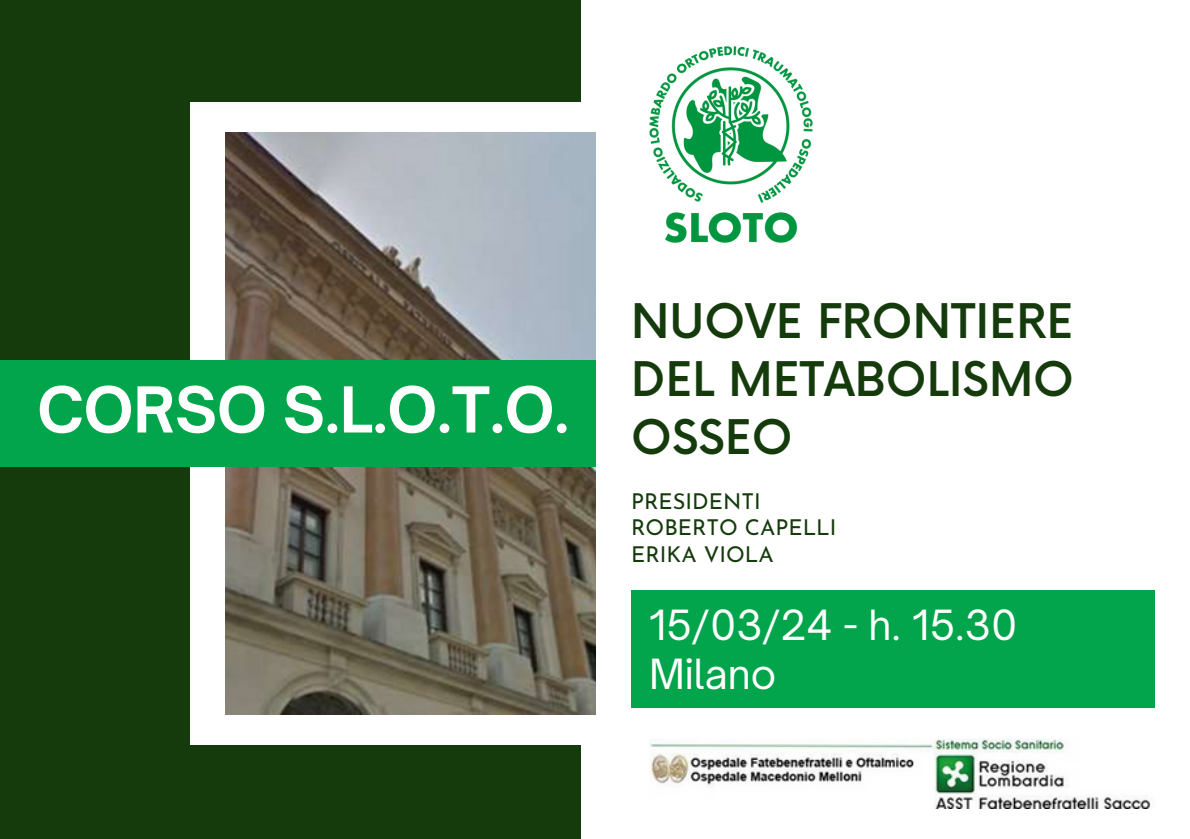
<style>
.page{position:relative;width:1190px;height:839px;background:#fff}
.page>*{position:absolute;margin:0;border:0;box-sizing:border-box;transform-origin:0 0}
.t1{font:700 60.4px "Open Sauce One";color:#fff}
.t2{font:500 46.4px/58px "Now";color:#153b0d;text-align:justify}
.t3{font:39.8px "Open Sauce One";color:#fffefd}
.t4{font:21.8px "Josefin Sans";color:#153b0d}
</style>
<div class="page">
<div style="left:0;top:0;width:580px;height:838px;background:#153b0d"></div>
<div style="left:190px;top:102px;width:440px;height:643px;background:#fff"></div>
<div style="left:631px;top:590px;width:524px;height:118px;background:#02a54b"></div>
<img style="left:649px;top:46px;width:164px;height:197px">
<img style="left:225px;top:132px;width:371px;height:582px">
<div style="left:0;top:360px;width:595px;height:107px;background:#02a54b"></div>
<img style="left:649px;top:738px;width:502px;height:70px">
<p class="t1" style="left:37px;top:372px;width:533px">CORSO S.L.O.T.O.</p>
<p class="t2" style="left:631px;top:295px;width:444px">NUOVE FRONTIERE DEL METABOLISMO OSSEO</p>
<p class="t4" style="left:631px;top:492px;width:131px">PRESIDENTI</p>
<p class="t4" style="left:631px;top:519px;width:207px">ROBERTO CAPELLI</p>
<p class="t4" style="left:631px;top:545px;width:144px">ERIKA VIOLA</p>
<p class="t3" style="left:649px;top:599px;width:370px">15/03/24 - h. 15.30</p>
<p class="t3" style="left:649px;top:649px;width:129px">Milano</p>
</div>
